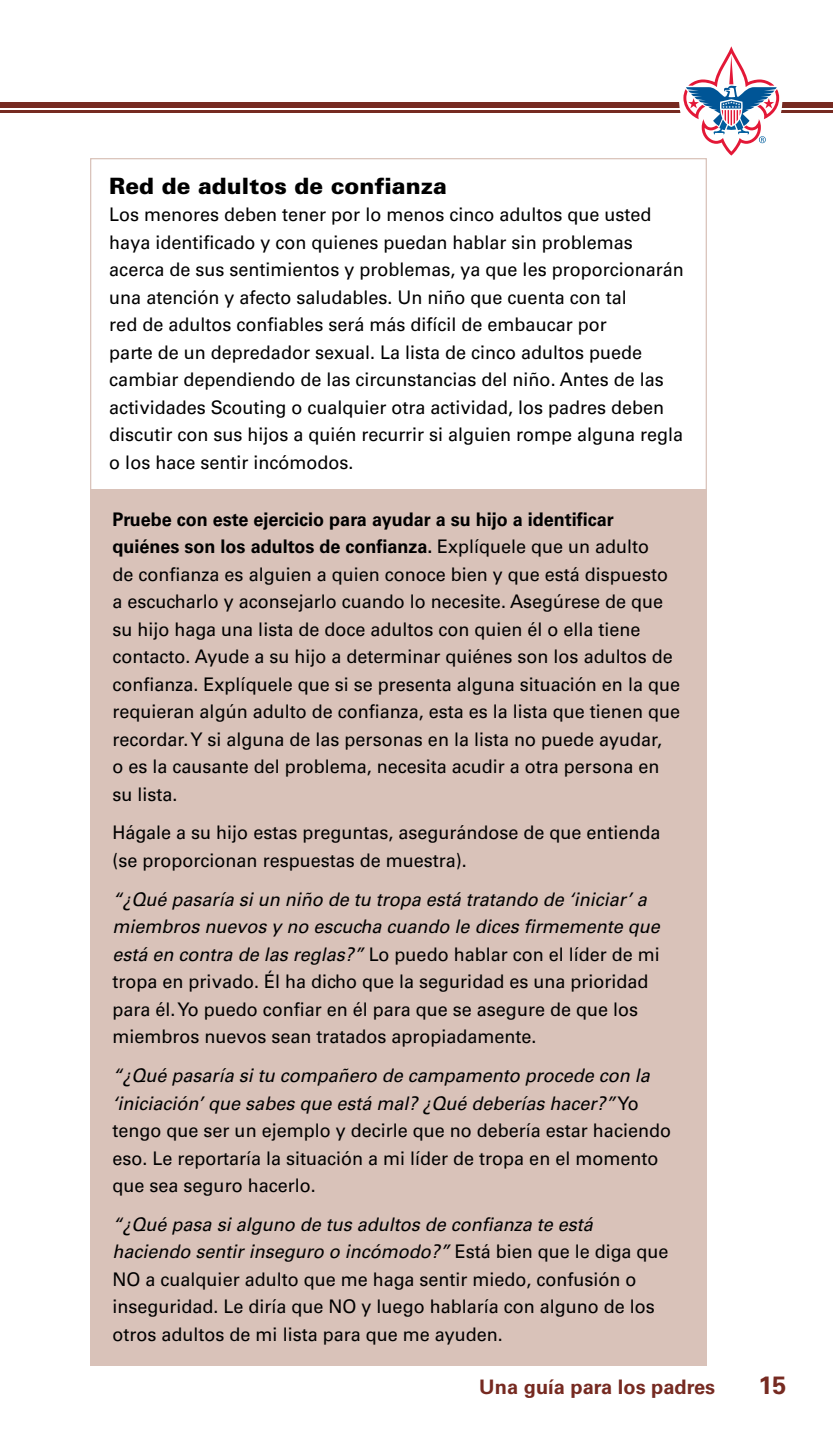
<style>
.page{position:relative;width:833px;height:1440px;background:#fff}
.page>*{position:absolute;margin:0;border:0;box-sizing:border-box;transform-origin:0 0}
.t1{font:700 25px "Univers LT Std";color:#762a21}
.t2{font:900 22.5px "Univers LT Std";color:#000}
.t3{font:700 20px "Univers LT Std";color:#762a21}
.t4{font:18.75px/27.5px "Univers LT Std";color:#000;scale:.96 1}
.s1{font-weight:700}
.s2{font-style:italic}
</style>
<div class="page">
<div style="left:0;top:102px;width:832px;height:6px;background:#762a21"></div>
<hr style="left:0;top:111px;width:832px;height:2px;background:#762a21">
<div style="left:679px;top:39px;width:103px;height:120px;background:#fff;border-radius:50%"></div>
<svg style="left:683px;top:46px;width:96px;height:110px"></svg>
<div style="left:90px;top:490px;width:617px;height:876px;background:#d9c2b9"></div>
<p class="t2" style="left:109px;top:171px;width:339px">Red de adultos de confianza</p>
<p class="t4" style="left:109px;top:201px;width:600px">Los menores deben tener por lo menos cinco adultos que usted haya identificado y con quienes puedan hablar sin problemas acerca de sus sentimientos y problemas, ya que les proporcionarán una atención y afecto saludables. Un niño que cuenta con tal<br>red de adultos confiables será más difícil de embaucar por<br>parte de un depredador sexual. La lista de cinco adultos puede cambiar dependiendo de las circunstancias del niño. Antes de las actividades Scouting o cualquier otra actividad, los padres deben discutir con sus hijos a quién recurrir si alguien rompe alguna regla o los hace sentir incómodos.</p>
<p class="t4" style="left:112px;top:505px;width:592px"><span class="s1">Pruebe con este ejercicio para ayudar a su hijo a identificar quiénes son los adultos de confianza.</span> Explíquele que un adulto<br>de confianza es alguien a quien conoce bien y que está dispuesto a escucharlo y aconsejarlo cuando lo necesite. Asegúrese de que su hijo haga una lista de doce adultos con quien él o ella tiene contacto. Ayude a su hijo a determinar quiénes son los adultos de confianza. Explíquele que si se presenta alguna situación en la que requieran algún adulto de confianza, esta es la lista que tienen que recordar. Y si alguna de las personas en la lista no puede ayudar,<br>o es la causante del problema, necesita acudir a otra persona en su lista.</p>
<p class="t4" style="left:112px;top:819px;width:572px">Hágale a su hijo estas preguntas, asegurándose de que entienda (se proporcionan respuestas de muestra).</p>
<p class="t4" style="left:112px;top:885px;width:571px"><span class="s2">“¿Qué pasaría si un niño de tu tropa está tratando de ‘iniciar’ a miembros nuevos y no escucha cuando le dices firmemente que está en contra de las reglas?”</span> Lo puedo hablar con el líder de mi tropa en privado. Él ha dicho que la seguridad es una prioridad para él. Yo puedo confiar en él para que se asegure de que los miembros nuevos sean tratados apropiadamente.</p>
<p class="t4" style="left:112px;top:1062px;width:583px"><span class="s2">“¿Qué pasaría si tu compañero de campamento procede con la ‘iniciación’ que sabes que está mal? ¿Qué deberías hacer?”</span> Yo tengo que ser un ejemplo y decirle que no debería estar haciendo eso. Le reportaría la situación a mi líder de tropa en el momento que sea seguro hacerlo.</p>
<p class="t4" style="left:112px;top:1211px;width:580px"><span class="s2">“¿Qué pasa si alguno de tus adultos de confianza te está haciendo sentir inseguro o incómodo?”</span> Está bien que le diga que NO a cualquier adulto que me haga sentir miedo, confusión o inseguridad. Le diría que NO y luego hablaría con alguno de los otros adultos de mi lista para que me ayuden.</p>
<p class="t3" style="left:479px;top:1375px;width:237px">Una guía para los padres</p>
<h1 class="t1" style="left:758px;top:1371px;width:29px">15</h1>
</div>
